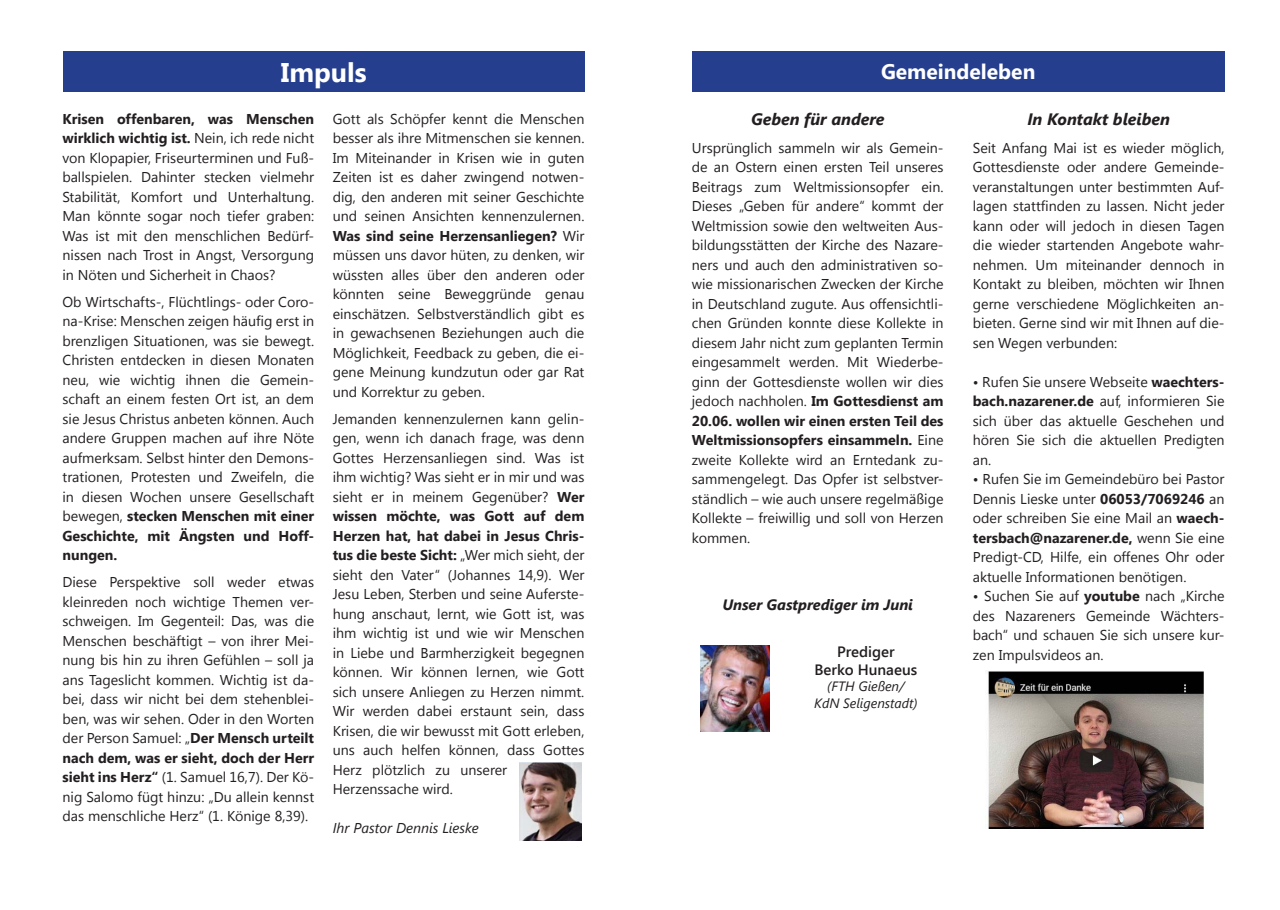
<style>
.page{position:relative;width:1280px;height:910px;background:#fff}
.page>*{position:absolute;margin:0;border:0;box-sizing:border-box;transform-origin:0 0}
.t1{font:700 27px "Segoe UI";color:#fff}
.t2{font:700 21px "Segoe UI";color:#fff}
.t3{font:italic 700 16.5px "Segoe UI";color:#231f20}
.t4{font:italic 700 15px "Segoe UI";color:#231f20}
.t5{font:600 15px "Segoe UI";color:#231f20}
.t6{font:14.25px/19.5px "Segoe UI";color:#231f20;text-align:justify}
.t7{font:italic 14.25px "Segoe UI";color:#231f20}
.t8{font:italic 13.5px "Segoe UI";color:#231f20}
.s1{font-weight:700}
.s2{font-weight:600}
</style>
<div class="page">
<img style="left:700px;top:646px;width:70px;height:85px">
<div style="left:692px;top:52px;width:532px;height:40px;background:#253f8e"></div>
<div style="left:63px;top:52px;width:521px;height:40px;background:#253f8e"></div>
<img style="left:519px;top:762px;width:62px;height:79px">
<img style="left:988px;top:671px;width:217px;height:157px">
<p class="t1" style="left:281px;top:53px;width:87px">Impuls</p>
<p class="t6" style="left:63px;top:108px;width:253px"><span class="s1">Krisen offenbaren, was Menschen wirklich wichtig ist.</span> Nein, ich rede nicht von Klopapier, Friseurterminen und Fuß&shy;ballspielen. Dahinter stecken vielmehr Stabilität, Komfort und Unterhaltung.<br>Man könnte sogar noch tiefer graben:<br>Was ist mit den menschlichen Bedürf&shy;nissen nach Trost in Angst, Versorgung in Nöten und Sicherheit in Chaos?</p>
<p class="t6" style="left:63px;top:291px;width:253px">Ob Wirtschafts-, Flüchtlings- oder Coro&shy;na-Krise: Menschen zeigen häufig erst in brenzligen Situationen, was sie bewegt.<br>Christen entdecken in diesen Monaten neu, wie wichtig ihnen die Gemein&shy;schaft an einem festen Ort ist, an dem sie Jesus Christus anbeten können. Auch andere Gruppen machen auf ihre Nöte aufmerksam. Selbst hinter den Demons&shy;trationen, Protesten und Zweifeln, die in diesen Wochen unsere Gesellschaft bewegen, <span class="s1">stecken Menschen mit einer Geschichte, mit Ängsten und Hoff&shy;nungen.</span></p>
<p class="t6" style="left:63px;top:572px;width:253px">Diese Perspektive soll weder etwas kleinreden noch wichtige Themen ver&shy;schweigen. Im Gegenteil: Das, was die Menschen beschäftigt – von ihrer Mei&shy;nung bis hin zu ihren Gefühlen – soll ja ans Tageslicht kommen. Wichtig ist da&shy;bei, dass wir nicht bei dem stehenblei&shy;ben, was wir sehen. Oder in den Worten der Person Samuel: „<span class="s1">Der Mensch urteilt nach dem, was er sieht, doch der Herr sieht ins Herz“</span> (1. Samuel 16,7). Der Kö&shy;nig Salomo fügt hinzu: „Du allein kennst das menschliche Herz“ (1. Könige 8,39).</p>
<p class="t6" style="left:333px;top:108px;width:253px">Gott als Schöpfer kennt die Menschen besser als ihre Mitmenschen sie kennen.<br>Im Miteinander in Krisen wie in guten Zeiten ist es daher zwingend notwen&shy;dig, den anderen mit seiner Geschichte und seinen Ansichten kennenzulernen.<br><span class="s1">Was sind seine Herzensanliegen?</span> Wir müssen uns davor hüten, zu denken, wir wüssten alles über den anderen oder könnten seine Beweggründe genau einschätzen. Selbstverständlich gibt es in gewachsenen Beziehungen auch die Möglichkeit, Feedback zu geben, die ei&shy;gene Meinung kundzutun oder gar Rat und Korrektur zu geben.</p>
<p class="t6" style="left:333px;top:408px;width:253px;text-align:left">Jemanden kennenzulernen kann gelin&shy;gen, wenn ich danach frage, was denn Gottes Herzensanliegen sind. Was ist ihm wichtig? Was sieht er in mir und was sieht er in meinem Gegenüber? <span class="s1">Wer wissen möchte, was Gott auf dem Herzen hat, hat dabei in Jesus Chris&shy;tus die beste Sicht:</span> „Wer mich sieht, der sieht den Vater“ (Johannes 14,9). Wer Jesu Leben, Sterben und seine Auferste&shy;hung anschaut, lernt, wie Gott ist, was ihm wichtig ist und wie wir Menschen in Liebe und Barmherzigkeit begegnen können. Wir können lernen, wie Gott sich unsere Anliegen zu Herzen nimmt.<br>Wir werden dabei erstaunt sein, dass Krisen, die wir bewusst mit Gott erleben, uns auch helfen können, dass Gottes Herz plötzlich zu unserer Herzenssache wird.</p>
<p class="t7" style="left:333px;top:818px;width:148px">Ihr Pastor Dennis Lieske</p>
<p class="t2" style="left:881px;top:57px;width:156px">Gemeindeleben</p>
<p class="t3" style="left:751px;top:108px;width:135px">Geben für andere</p>
<p class="t6" style="left:692px;top:137px;width:253px">Ursprünglich sammeln wir als Gemein&shy;de an Ostern einen ersten Teil unseres Beitrags zum Weltmissionsopfer ein.<br>Dieses „Geben für andere“ kommt der Weltmission sowie den weltweiten Aus&shy;bildungsstätten der Kirche des Nazare&shy;ners und auch den administrativen so&shy;wie missionarischen Zwecken der Kirche in Deutschland zugute. Aus offensichtli&shy;chen Gründen konnte diese Kollekte in diesem Jahr nicht zum geplanten Termin eingesammelt werden. Mit Wiederbe&shy;ginn der Gottesdienste wollen wir dies jedoch nachholen. <span class="s1">Im Gottesdienst am 20.06. wollen wir einen ersten Teil des Weltmissionsopfers einsammeln.</span> Eine zweite Kollekte wird an Erntedank zu&shy;sammengelegt. Das Opfer ist selbstver&shy;ständlich – wie auch unsere regelmäßige Kollekte – freiwillig und soll von Herzen kommen.</p>
<p class="t4" style="left:722px;top:594px;width:192px">Unser Gastprediger im Juni</p>
<p class="t5" style="left:837px;top:641px;width:59px">Prediger</p>
<p class="t5" style="left:814px;top:659px;width:104px">Berko Hunaeus</p>
<p class="t8" style="left:827px;top:677px;width:79px">(FTH Gießen/</p>
<p class="t8" style="left:814px;top:693px;width:105px">KdN Seligenstadt)</p>
<p class="t3" style="left:1027px;top:108px;width:144px">In Kontakt bleiben</p>
<p class="t6" style="left:973px;top:137px;width:253px">Seit Anfang Mai ist es wieder möglich, Gottesdienste oder andere Gemeinde&shy;veranstaltungen unter bestimmten Auf&shy;lagen stattfinden zu lassen. Nicht jeder kann oder will jedoch in diesen Tagen die wieder startenden Angebote wahr&shy;nehmen. Um miteinander dennoch in Kontakt zu bleiben, möchten wir Ihnen gerne verschiedene Möglichkeiten an&shy;bieten. Gerne sind wir mit Ihnen auf die&shy;sen Wegen verbunden:</p>
<p class="t6" style="left:973px;top:371px;width:253px"><span class="s2">•</span> Rufen Sie unsere Webseite <span class="s1">waechters&shy;bach.nazarener.de</span> auf, informieren Sie sich über das aktuelle Geschehen und hören Sie sich die aktuellen Predigten an.</p>
<p class="t6" style="left:973px;top:469px;width:253px"><span class="s2">•</span> Rufen Sie im Gemeindebüro bei Pastor Dennis Lieske unter <span class="s1">06053/7069246</span> an oder schreiben Sie eine Mail an <span class="s1">waech&shy;tersbach@nazarener.de,</span> wenn Sie eine Predigt-CD, Hilfe, ein offenes Ohr oder aktuelle Informationen benötigen.</p>
<p class="t6" style="left:973px;top:586px;width:253px"><span class="s2">•</span> Suchen Sie auf <span class="s1">youtube</span> nach „Kirche des Nazareners Gemeinde Wächters&shy;bach“ und schauen Sie sich unsere kur&shy;zen Impulsvideos an.</p>
</div>
